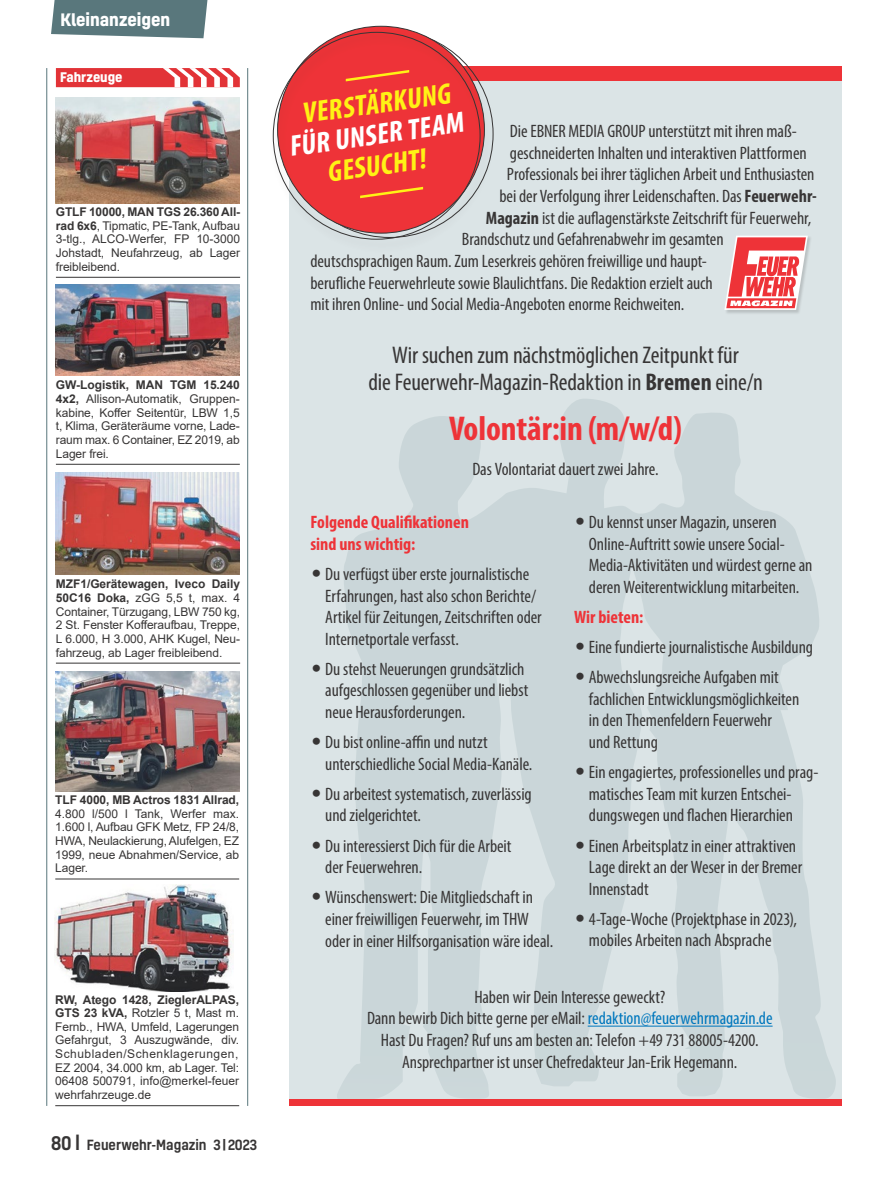
<style>
.page{position:relative;width:893px;height:1191px;background:#fff}
.page>*{position:absolute;margin:0;border:0;box-sizing:border-box;transform-origin:0 0}
.t1{font:700 condensed 34.5px "Myriad Pro";letter-spacing:-.005em;color:#ee3338}
.t2{font:700 condensed 29.55px "Myriad Pro";color:#fff215}
.t3{font:700 condensed 29.55px "Myriad Pro";color:#fff}
.t4{font:condensed 24.15px/27.6px "Myriad Pro";letter-spacing:-.005em;color:#373535;text-align:center}
.t5{font:condensed 18px/21.6px "Myriad Pro";letter-spacing:-.005em;color:#373535}
.t6{font:700 condensed 18px/21.6px "Myriad Pro";color:#ee3338}
.t7{font:700 16.5px "Kelson";color:#fff}
.t8{font:500 13.5px "Kelson";color:#373535}
.t9{font:700 12.75px "Kelson";color:#fff}
.t10{font:12px/13.6px "Arial";letter-spacing:-.01em;color:#373535;text-align:justify}
.t11{font:700 12px "Arial";letter-spacing:-.01em;color:#373535}
.s1{font-weight:700}
.s2{font-size:18px}
.s3{font-size:16.2px}
.s4{font-size:12.15px}
.s5{color:#0077bd}
</style>
<div class="page">
<hr style="left:247px;top:68px;width:1px;height:1038px;background:#59777c">
<hr style="left:46px;top:68px;width:1px;height:1038px;background:#59777c">
<div style="left:289px;top:80px;width:553px;height:1026px;background:#dbe4e6"></div>
<div style="left:315px;top:66px;width:527px;height:15px;background:#ee3338"></div>
<svg style="left:337px;top:399px;width:499px;height:700px;fill:#cad6d9"></svg>
<div style="left:289px;top:1099px;width:553px;height:7px;background:#ee3338"></div>
<svg style="left:51px;top:0;width:156px;height:38px;background:#648084"></svg>
<img style="left:55px;top:884px;width:179px;height:107px">
<hr style="left:56px;top:277px;width:184px;height:1px;background:#373535">
<svg style="left:56px;top:68px;width:184px;height:19px;background:#e65558"></svg>
<img style="left:56px;top:97px;width:184px;height:106px">
<hr style="left:56px;top:464px;width:184px;height:1px;background:#373535">
<img style="left:56px;top:285px;width:184px;height:90px">
<hr style="left:56px;top:663px;width:184px;height:1px;background:#373535">
<img style="left:56px;top:472px;width:184px;height:102px">
<img style="left:56px;top:671px;width:184px;height:120px">
<hr style="left:55px;top:1105px;width:184px;height:1px;background:#373535">
<hr style="left:55px;top:878px;width:184px;height:1px;background:#373535">
<hr style="left:588px;top:1025px;width:185px;height:1px;background:#0077bd">
<div style="left:724px;top:236px;width:88px;height:79px;background:#373535;opacity:.2"></div>
<svg style="left:724px;top:236px;width:84px;height:74px;background:#ef8b8e"></svg>
<div style="left:268px;top:27px;width:227px;height:227px;background:#373535;opacity:.5"></div>
<svg style="left:343px;top:68px;width:69px;height:15px"></svg>
<svg style="left:358px;top:185px;width:68px;height:15px"></svg>
<p class="t7" style="left:60px;top:7px;width:111px">Kleinanzeigen</p>
<p class="t9" style="left:60px;top:68px;width:64px">Fahrzeuge</p>
<p class="t10" style="left:56px;top:205px;width:186px"><span class="s1">GTLF 10000, MAN TGS 26.360 All&shy;rad 6x6</span>, Tipmatic, PE-Tank, Aufbau 3-tlg., ALCO-Werfer, FP 10-3000<br>Johstadt, Neufahrzeug, ab Lager freibleibend.</p>
<p class="t10" style="left:56px;top:378px;width:185px"><span class="s1">GW-Logistik, MAN TGM 15.240<br>4x2,</span> Allison-Automatik, Gruppen&shy;kabine, Koffer Seitentür, LBW 1,5 t, Klima, Geräteräume vorne, Lade&shy;raum max. 6 Container, EZ 2019, ab Lager frei.</p>
<p class="t10" style="left:56px;top:577px;width:186px"><span class="s1">MZF1/Gerätewagen, Iveco Daily 50C16 Doka,</span> zGG 5,5 t, max. 4<br>Container, Türzugang, LBW 750 kg, 2 St. Fenster Kofferaufbau, Treppe, L 6.000, H 3.000, AHK Kugel, Neu&shy;fahrzeug, ab Lager freibleibend.</p>
<p class="t11" style="left:55px;top:791px;width:185px">TLF 4000, MB Actros 1831 Allrad,</p>
<p class="t10" style="left:55px;top:806px;width:185px">4.800 l/500 l Tank, Werfer max.<br>1.600 l, Aufbau GFK Metz, FP 24/8, HWA, Neulackierung, Alufelgen, EZ 1999, neue Abnahmen/Service, ab Lager.</p>
<p class="t10" style="left:55px;top:992px;width:185px"><span class="s1">RW, Atego 1428, ZieglerALPAS, GTS 23 kVA,</span> Rotzler 5 t, Mast m.<br>Fernb., HWA, Umfeld, Lagerungen Gefahrgut, 3 Auszugwände, div.<br>Schubladen/Schenklagerungen, EZ 2004, 34.000 km, ab Lager. Tel:<br>06408 500791, info@merkel-feuer wehrfahrzeuge.de</p>
<p class="t8" style="left:51px;top:1135px;width:208px"><span class="s2">80</span> <span class="s3">|</span> Feuerwehr-Magazin 3<span class="s4">|</span> 2023</p>
<h2 class="t2" style="left:300px;top:95px;width:151px;rotate:-8deg">VERSTÄRKUNG</h2>
<h2 class="t3" style="left:286px;top:128px;width:177px;rotate:-8deg">FÜR UNSER TEAM</h2>
<p class="t5" style="left:510px;top:120px;width:288px">Die EBNER MEDIA GROUP unterstützt mit ihren maß-</p>
<p class="t5" style="left:510px;top:142px;width:298px">geschneiderten Inhalten und interaktiven Plattformen</p>
<p class="t5" style="left:507px;top:163px;width:309px">Professionals bei ihrer täglichen Arbeit und Enthusiasten</p>
<p class="t5" style="left:499px;top:185px;width:319px">bei der Verfolgung ihrer Leidenschaften. Das <span class="s1">Feuerwehr-</span></p>
<p class="t5" style="left:486px;top:207px;width:327px"><span class="s1">Magazin</span> ist die auflagenstärkste Zeitschrift für Feuerwehr,</p>
<p class="t5" style="left:462px;top:228px;width:263px">Brandschutz und Gefahrenabwehr im gesamten</p>
<p class="t5" style="left:310px;top:250px;width:398px">deutschsprachigen Raum. Zum Leserkreis gehören freiwillige und haupt-</p>
<p class="t5" style="left:310px;top:271px;width:404px">berufliche Feuerwehrleute sowie Blaulichtfans. Die Redaktion erzielt auch</p>
<p class="t5" style="left:310px;top:293px;width:376px">mit ihren Online- und Social Media-Angeboten enorme Reichweiten.</p>
<h2 class="t2" style="left:325px;top:154px;width:101px;rotate:-8deg">GESUCHT!</h2>
<h3 class="t4" style="left:368px;top:340px;width:396px">Wir suchen zum nächstmöglichen Zeitpunkt für<br>die Feuerwehr-Magazin-Redaktion in <span class="s1">Bremen</span> eine/n</h3>
<h1 class="t1" style="left:449px;top:407px;width:234px">Volontär:in (m/w/d)</h1>
<p class="t5" style="left:472px;top:457px;width:188px">Das Volontariat dauert zwei Jahre.</p>
<p class="t6" style="left:310px;top:511px;width:160px">Folgende Qualifikationen sind uns wichtig:</p>
<p class="t5" style="left:325px;top:563px;width:218px;text-indent:-15px">• Du verfügst über erste journalistische Erfahrungen, hast also schon Berichte/ Artikel für Zeitungen, Zeitschriften oder Internetportale verfasst.</p>
<p class="t5" style="left:325px;top:658px;width:205px;text-indent:-15px">• Du stehst Neuerungen grundsätzlich aufgeschlossen gegenüber und liebst neue Herausforderungen.</p>
<p class="t5" style="left:325px;top:731px;width:209px;text-indent:-15px">• Du bist online-affin und nutzt unterschiedliche Social Media-Kanäle.</p>
<p class="t5" style="left:325px;top:783px;width:208px;text-indent:-15px">• Du arbeitest systematisch, zuverlässig und zielgerichtet.</p>
<p class="t5" style="left:325px;top:834px;width:188px;text-indent:-15px">• Du interessierst Dich für die Arbeit der Feuerwehren.</p>
<p class="t5" style="left:325px;top:886px;width:229px;text-indent:-15px">• Wünschenswert: Die Mitgliedschaft in einer freiwilligen Feuerwehr, im THW oder in einer Hilfsorganisation wäre ideal.</p>
<p class="t5" style="left:589px;top:511px;width:225px;text-indent:-15px">• Du kennst unser Magazin, unseren Online-Auftritt sowie unsere Social-Media-Aktivitäten und würdest gerne an deren Weiterentwicklung mitarbeiten.</p>
<p class="t6" style="left:574px;top:606px;width:71px">Wir bieten:</p>
<p class="t5" style="left:574px;top:636px;width:240px">• Eine fundierte journalistische Ausbildung</p>
<p class="t5" style="left:589px;top:666px;width:212px;text-indent:-15px">• Abwechslungsreiche Aufgaben mit fachlichen Entwicklungsmöglichkeiten in den Themenfeldern Feuerwehr<br>und Rettung</p>
<p class="t5" style="left:589px;top:761px;width:231px;text-indent:-15px">• Ein engagiertes, professionelles und prag&shy;matisches Team mit kurzen Entschei&shy;dungswegen und flachen Hierarchien</p>
<p class="t5" style="left:589px;top:834px;width:215px;text-indent:-15px">• Einen Arbeitsplatz in einer attraktiven<br>Lage direkt an der Weser in der Bremer<br>Innenstadt</p>
<p class="t5" style="left:574px;top:908px;width:224px;text-align:center">• 4-Tage-Woche (Projektphase in 2023), mobiles Arbeiten nach Absprache</p>
<p class="t5" style="left:367px;top:985px;width:407px;text-align:center">Haben wir Dein Interesse geweckt?<br>Dann bewirb Dich bitte gerne per eMail: <span class="s5">redaktion@feuerwehrmagazin.de </span>Hast Du Fragen? Ruf uns am besten an: Telefon +49 731 88005-4200.<br>Ansprechpartner ist unser Chefredakteur Jan-Erik Hegemann.</p>
</div>
